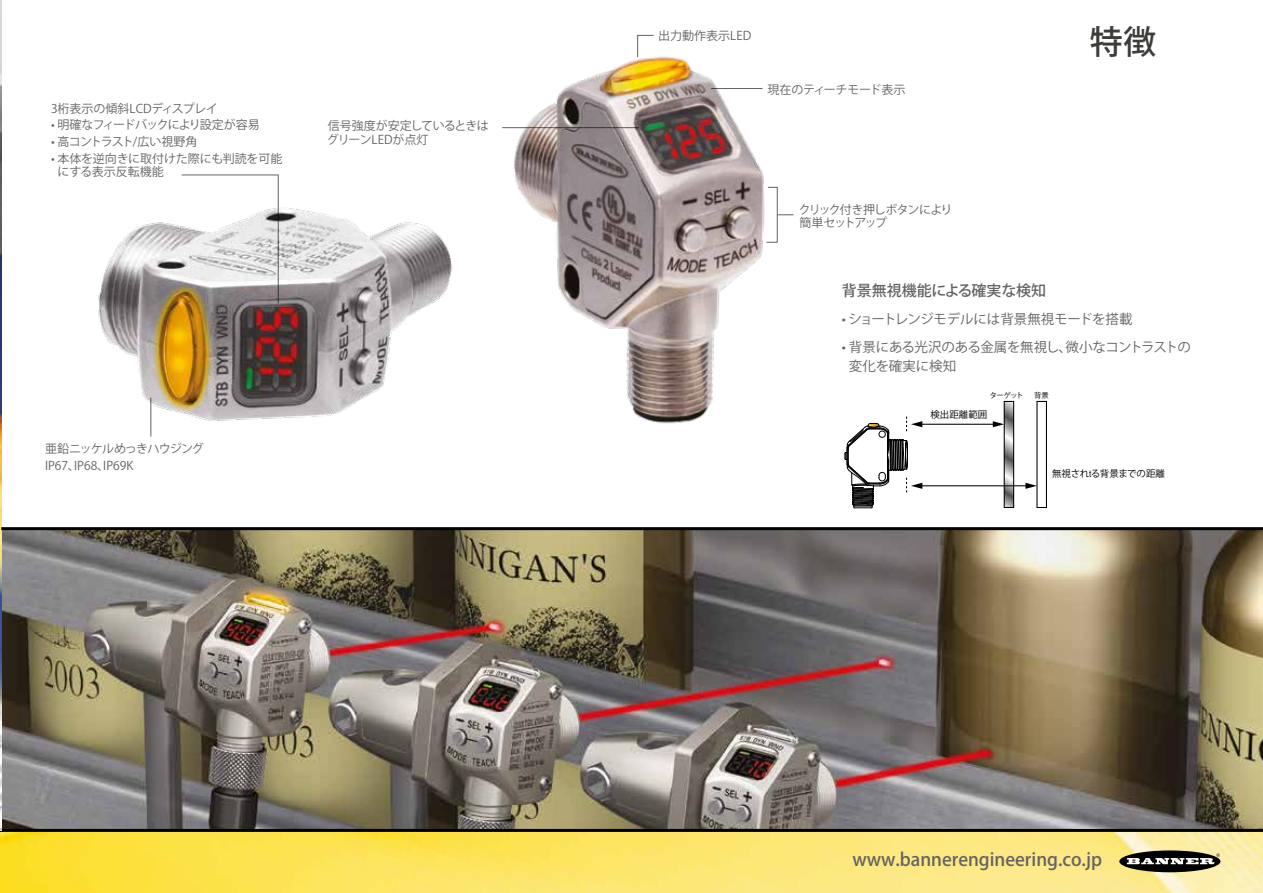
<style>
.page{position:relative;width:1263px;height:893px;background:#fff}
.page>*{position:absolute;margin:0;border:0;box-sizing:border-box;transform-origin:0 0}
.t1{font:500 33px "Koz Go Pro";color:#3c3c3b}
.t2{font:500 18px "Koz Go Pro";color:#646363}
.t3{font:500 15px "Koz Go Pro";color:#646363}
.t4{font:13.5px/19.5px "Koz Go Pro";letter-spacing:-.02em;color:#646363}
.t5{font:12px/13.5px "Koz Go Pro";letter-spacing:-.02em;color:#646363}
.t6{font:12px/16.8px "Koz Go Pro";color:#646363}
.t7{font:12px/13.5px "Koz Go Pro";letter-spacing:-.095em;color:#646363}
.t8{font:12px "Koz Go Pro";letter-spacing:-.05em;color:#646363}
.t9{font:12px "Koz Go Pro";letter-spacing:-.055em;color:#646363}
.t10{font:9.45px "Koz Go Pr 6 N";color:#000}
.t11{font:7.35px "Koz Go Pr 6 N";letter-spacing:-.06em;color:#000}
.s1{font-family:"Arial Narrow"}
</style>
<div class="page">
<img style="left:1px;top:530px;width:1262px;height:363px">
<hr style="left:0;top:829px;width:1263px;height:3px;background:#000">
<svg style="left:1119px;top:850px;width:101px;height:22px"></svg>
<svg style="left:1127px;top:853px;width:93px;height:11px"></svg>
<img style="left:0;top:0;width:1px;height:893px">
<hr style="left:1px;top:527px;width:1262px;height:3px;background:#000">
<svg style="left:1006px;top:403px;width:6px;height:103px"></svg>
<div style="left:1004px;top:401px;width:10px;height:107px;border:1px solid #000"></div>
<div style="left:1036px;top:401px;width:11px;height:107px;border:1px solid #000"></div>
<hr style="left:920px;top:424px;width:75px;height:1px;background:#010101">
<svg style="left:993px;top:421px;width:11px;height:6px"></svg>
<hr style="left:920px;top:485px;width:107px;height:1px;background:#010101">
<svg style="left:1025px;top:483px;width:12px;height:6px"></svg>
<svg style="left:844px;top:417px;width:78px;height:92px"></svg>
<img style="left:98px;top:208px;width:355px;height:218px">
<hr style="left:150px;top:398px;width:1px;height:39px;background:#646363">
<img style="left:502px;top:56px;width:271px;height:368px">
<svg style="left:637px;top:35px;width:17px;height:23px"></svg>
<svg style="left:181px;top:174px;width:98px;height:130px"></svg>
<hr style="left:502px;top:127px;width:137px;height:1px;background:#646363">
<hr style="left:711px;top:88px;width:51px;height:1px;background:#646363">
<svg style="left:766px;top:187px;width:28px;height:56px"></svg>
<p class="t6" style="left:51px;top:100px;width:168px">3桁表示の傾斜LCDディスプレイ</p>
<p class="t8" style="left:51px;top:117px;width:210px">• 明確なフィードバックにより設定が容易</p>
<p class="t9" style="left:51px;top:134px;width:148px">• 高コントラスト/広い視野角</p>
<p class="t5" style="left:57px;top:152px;width:226px;text-indent:-6px">• 本体を逆向きに取付けた際にも判読を可能にする表示反転機能</p>
<p class="t5" style="left:327px;top:119px;width:163px">信号強度が安定しているときはグリーンLEDが点灯</p>
<p class="t6" style="left:45px;top:440px;width:160px">亜鉛ニッケルめっきハウジング<br>IP67、IP68、IP69K</p>
<p class="t6" style="left:658px;top:28px;width:94px">出力動作表示LED</p>
<p class="t5" style="left:767px;top:83px;width:139px">現在のティーチモード表示</p>
<h1 class="t1" style="left:1090px;top:21px;width:68px">特徴</h1>
<p class="t7" style="left:799px;top:203px;width:155px">クリック付き押しボタンにより簡単セットアップ</p>
<p class="t3" style="left:842px;top:281px;width:206px">背景無視機能による確実な検知</p>
<p class="t4" style="left:842px;top:309px;width:292px">• ショートレンジモデルには背景無視モードを搭載</p>
<p class="t4" style="left:849px;top:338px;width:343px;text-indent:-7px">• 背景にある光沢のある金属を無視し、微小なコントラストの変化を確実に検知</p>
<p class="t11" style="left:990px;top:391px;width:35px">ターゲット</p>
<p class="t11" style="left:1034px;top:391px;width:16px">背景</p>
<p class="t10" style="left:930px;top:409px;width:58px">検出距離範囲</p>
<p class="t10" style="left:1052px;top:468px;width:114px">無視され<span class="s1">t</span>る背景までの距離</p>
<h2 class="t2" style="left:852px;top:848px;width:251px">www.bannerengineering.co.jp</h2>
</div>
